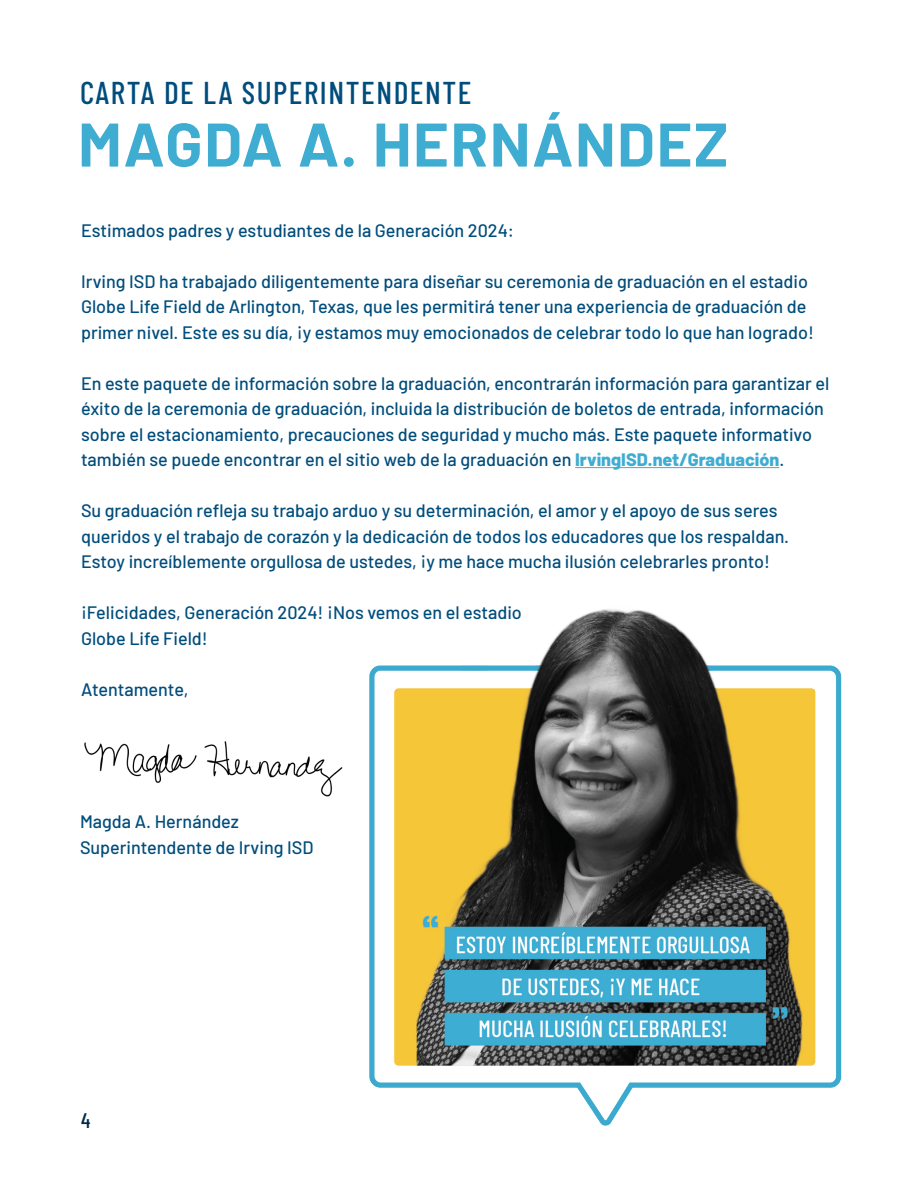
<style>
.page{position:relative;width:918px;height:1188px;background:#fff}
.page>*{position:absolute;margin:0;border:0;box-sizing:border-box;transform-origin:0 0}
.t1{font:700 61.5px "Barlow";letter-spacing:.025em;color:#3facd2}
.t2{font:500 31.5px "Barlow Condensed";letter-spacing:.05em;color:#004d7c}
.t3{font:500 21px "Barlow Condensed";color:#002845}
.t4{font:500 18px/25.5px "Barlow";color:#004d7c}
.s1{font-weight:800;color:#3facd2}
</style>
<div class="page">
<hr style="left:575px;top:467px;width:204px;height:1px;background:#3facd2">
<img style="left:369px;top:609px;width:473px;height:517px">
<img style="left:84px;top:741px;width:259px;height:56px">
<h2 class="t2" style="left:80px;top:70px;width:393px">CARTA DE LA SUPERINTENDENTE</h2>
<h1 class="t1" style="left:78px;top:99px;width:652px">MAGDA A. HERNÁNDEZ</h1>
<p class="t4" style="left:81px;top:216px;width:435px">Estimados padres y estudiantes de la Generación 2024:</p>
<p class="t4" style="left:81px;top:267px;width:735px">Irving ISD ha trabajado diligentemente para diseñar su ceremonia de graduación en el estadio<br>Globe Life Field de Arlington, Texas, que les permitirá tener una experiencia de graduación de primer nivel. Este es su día, ¡y estamos muy emocionados de celebrar todo lo que han logrado!</p>
<p class="t4" style="left:81px;top:369px;width:750px">En este paquete de información sobre la graduación, encontrarán información para garantizar el éxito de la ceremonia de graduación, incluida la distribución de boletos de entrada, información sobre el estacionamiento, precauciones de seguridad y mucho más. Este paquete informativo también se puede encontrar en el sitio web de la graduación en <span class="s1">IrvingISD.net/Graduación</span>.</p>
<p class="t4" style="left:81px;top:497px;width:710px">Su graduación refleja su trabajo arduo y su determinación, el amor y el apoyo de sus seres queridos y el trabajo de corazón y la dedicación de todos los educadores que los respaldan.<br>Estoy increíblemente orgullosa de ustedes, ¡y me hace mucha ilusión celebrarles pronto!</p>
<p class="t4" style="left:81px;top:599px;width:442px">¡Felicidades, Generación 2024! ¡Nos vemos en el estadio<br>Globe Life Field!</p>
<p class="t4" style="left:81px;top:675px;width:109px">Atentamente,</p>
<p class="t4" style="left:80px;top:807px;width:235px">Magda A. Hernández<br>Superintendente de Irving ISD</p>
<p class="t3" style="left:81px;top:1105px;width:11px">4</p>
</div>
